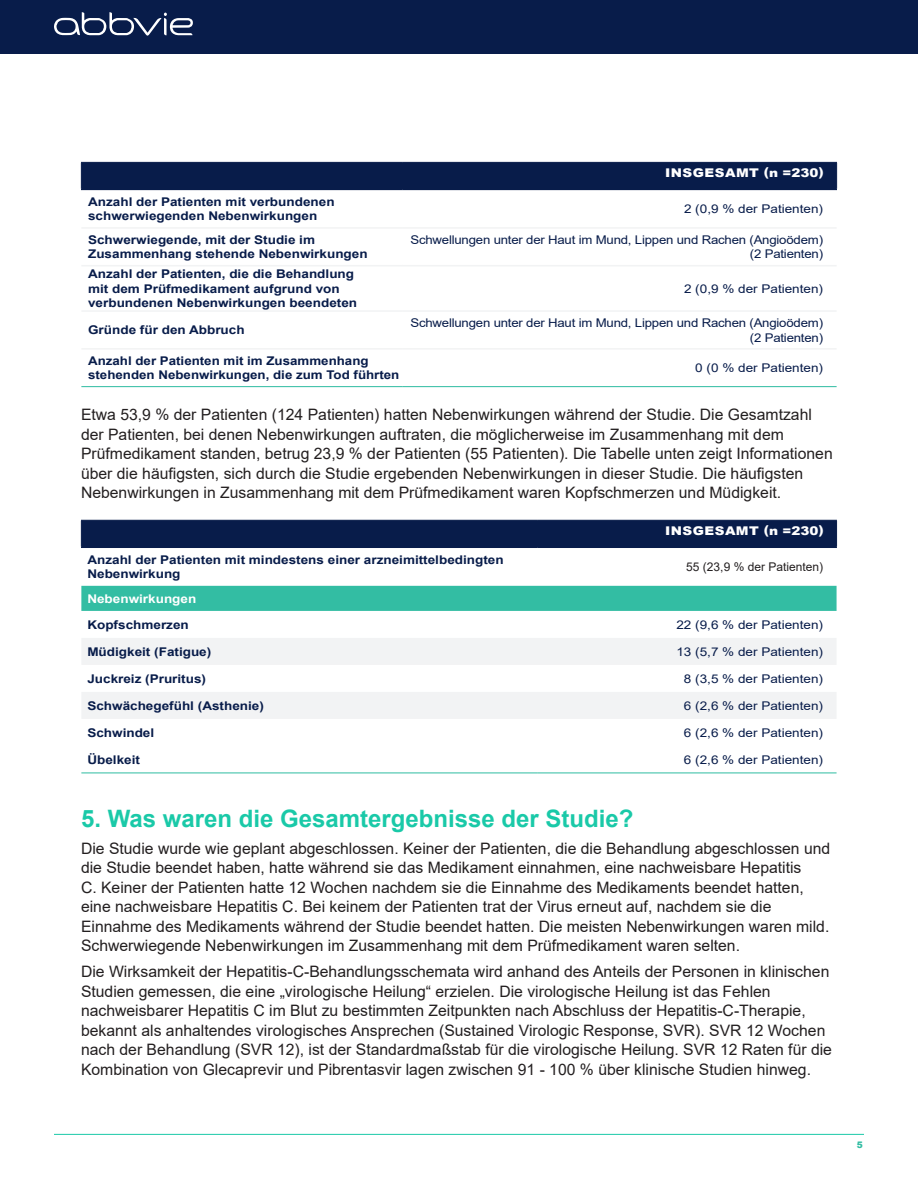
<style>
.page{position:relative;width:918px;height:1188px;background:#fff}
.page>*{position:absolute;margin:0;border:0;box-sizing:border-box;transform-origin:0 0}
.t1{font:700 24px "Arial";color:#1ac9a8}
.t2{font:15.75px/19.5px "Arial";color:#231f20}
.t3{font:700 12px/14.4px "Arial";color:#081c4a;scale:1.13 1}
.t4{font:12px "Arial";letter-spacing:-.015em;color:#081c4a;scale:1.13 1}
.t5{font:12px/14.4px "Arial";letter-spacing:-.015em;color:#081c4a;text-align:right;scale:1.1 1}
.t6{font:700 12px/14.4px "Arial";color:#081c4a;scale:1.11 1}
.t7{font:900 12px "Arial";letter-spacing:.035em;color:#fff;scale:1.13 1}
.t8{font:12px "Arial";color:#231f20}
.t9{font:700 12px "Arial";color:#fff;scale:1.13 1}
.t10{font:900 9px "Arial";color:#33bda3}
</style>
<div class="page">
<div style="left:81px;top:162px;width:756px;height:27px;background:#081c4a"></div>
<hr style="left:81px;top:189px;width:322px;height:1px;background:#081c4a">
<hr style="left:403px;top:189px;width:434px;height:1px;background:#081c4a">
<hr style="left:81px;top:227px;width:322px;height:2px;background:#f2f3f4">
<hr style="left:403px;top:227px;width:434px;height:2px;background:#f2f3f4">
<hr style="left:81px;top:265px;width:322px;height:1px;background:#f2f3f4">
<hr style="left:403px;top:265px;width:434px;height:1px;background:#f2f3f4">
<hr style="left:81px;top:310px;width:322px;height:2px;background:#f2f3f4">
<hr style="left:403px;top:310px;width:434px;height:2px;background:#f2f3f4">
<hr style="left:81px;top:348px;width:322px;height:2px;background:#f2f3f4">
<hr style="left:403px;top:348px;width:434px;height:2px;background:#f2f3f4">
<hr style="left:81px;top:386px;width:322px;height:1px;background:#2dbca1">
<hr style="left:403px;top:386px;width:434px;height:1px;background:#2dbca1">
<div style="left:81px;top:586px;width:756px;height:25px;background:#33bda3"></div>
<svg style="left:82px;top:638px;width:754px;height:81px;fill:#f2f3f4"></svg>
<div style="left:81px;top:520px;width:756px;height:27px;background:#081c4a"></div>
<hr style="left:81px;top:547px;width:457px;height:1px;background:#081c4a">
<hr style="left:538px;top:547px;width:299px;height:1px;background:#081c4a">
<hr style="left:81px;top:773px;width:457px;height:1px;background:#2dbca1">
<hr style="left:538px;top:773px;width:299px;height:1px;background:#2dbca1">
<hr style="left:54px;top:1134px;width:810px;height:1px;background:#1ac9a8">
<div style="left:0;top:0;width:918px;height:54px;background:#081c4a"></div>
<svg style="left:54px;top:12px;width:139px;height:24px"></svg>
<p class="t7" style="left:665px;top:164px;width:142px">INSGESAMT (n =230)</p>
<p class="t3" style="left:88px;top:195px;width:220px">Anzahl der Patienten mit verbundenen schwerwiegenden Nebenwirkungen</p>
<p class="t4" style="left:684px;top:201px;width:125px">2 (0,9 % der Patienten)</p>
<p class="t3" style="left:88px;top:233px;width:249px">Schwerwiegende, mit der Studie im<br>Zusammenhang stehende Nebenwirkungen</p>
<p class="t5" style="left:410px;top:233px;width:377px">Schwellungen unter der Haut im Mund, Lippen und Rachen (Angioödem) (2 Patienten)</p>
<p class="t3" style="left:88px;top:267px;width:240px">Anzahl der Patienten, die die Behandlung mit dem Prüfmedikament aufgrund von verbundenen Nebenwirkungen beendeten</p>
<p class="t4" style="left:684px;top:280px;width:125px">2 (0,9 % der Patienten)</p>
<p class="t3" style="left:88px;top:323px;width:140px">Gründe für den Abbruch</p>
<p class="t5" style="left:410px;top:316px;width:377px">Schwellungen unter der Haut im Mund, Lippen und Rachen (Angioödem) (2 Patienten)</p>
<p class="t6" style="left:88px;top:354px;width:282px">Anzahl der Patienten mit im Zusammenhang stehenden Nebenwirkungen, die zum Tod führten</p>
<p class="t4" style="left:695px;top:360px;width:115px">0 (0 % der Patienten)</p>
<p class="t2" style="left:81px;top:405px;width:753px">Etwa 53,9 % der Patienten (124 Patienten) hatten Nebenwirkungen während der Studie. Die Gesamtzahl der Patienten, bei denen Nebenwirkungen auftraten, die möglicherweise im Zusammenhang mit dem Prüfmedikament standen, betrug 23,9 % der Patienten (55 Patienten). Die Tabelle unten zeigt Informationen über die häufigsten, sich durch die Studie ergebenden Nebenwirkungen in dieser Studie. Die häufigsten Nebenwirkungen in Zusammenhang mit dem Prüfmedikament waren Kopfschmerzen und Müdigkeit.</p>
<p class="t7" style="left:665px;top:522px;width:142px">INSGESAMT (n =230)</p>
<p class="t3" style="left:87px;top:553px;width:370px">Anzahl der Patienten mit mindestens einer arzneimittelbedingten<br>Nebenwirkung</p>
<p class="t8" style="left:686px;top:559px;width:138px">55 (23,9 % der Patienten)</p>
<p class="t9" style="left:87px;top:590px;width:98px">Nebenwirkungen</p>
<p class="t3" style="left:87px;top:618px;width:91px">Kopfschmerzen</p>
<p class="t4" style="left:676px;top:616px;width:131px">22 (9,6 % der Patienten)</p>
<p class="t3" style="left:87px;top:645px;width:111px">Müdigkeit (Fatigue)</p>
<p class="t4" style="left:676px;top:643px;width:131px">13 (5,7 % der Patienten)</p>
<p class="t3" style="left:87px;top:672px;width:107px">Juckreiz (Pruritus)</p>
<p class="t4" style="left:684px;top:670px;width:125px">8 (3,5 % der Patienten)</p>
<p class="t3" style="left:87px;top:699px;width:158px">Schwächegefühl (Asthenie)</p>
<p class="t4" style="left:684px;top:697px;width:125px">6 (2,6 % der Patienten)</p>
<p class="t3" style="left:87px;top:726px;width:61px">Schwindel</p>
<p class="t4" style="left:684px;top:724px;width:125px">6 (2,6 % der Patienten)</p>
<p class="t3" style="left:87px;top:753px;width:48px">Übelkeit</p>
<p class="t4" style="left:684px;top:751px;width:125px">6 (2,6 % der Patienten)</p>
<h1 class="t1" style="left:81px;top:802px;width:554px">5. Was waren die Gesamtergebnisse der Studie?</h1>
<p class="t2" style="left:81px;top:838px;width:751px">Die Studie wurde wie geplant abgeschlossen. Keiner der Patienten, die die Behandlung abgeschlossen und die Studie beendet haben, hatte während sie das Medikament einnahmen, eine nachweisbare Hepatitis<br>C. Keiner der Patienten hatte 12 Wochen nachdem sie die Einnahme des Medikaments beendet hatten, eine nachweisbare Hepatitis C. Bei keinem der Patienten trat der Virus erneut auf, nachdem sie die Einnahme des Medikaments während der Studie beendet hatten. Die meisten Nebenwirkungen waren mild.<br>Schwerwiegende Nebenwirkungen im Zusammenhang mit dem Prüfmedikament waren selten.</p>
<p class="t2" style="left:81px;top:962px;width:753px">Die Wirksamkeit der Hepatitis-C-Behandlungsschemata wird anhand des Anteils der Personen in klinischen Studien gemessen, die eine „virologische Heilung“ erzielen. Die virologische Heilung ist das Fehlen nachweisbarer Hepatitis C im Blut zu bestimmten Zeitpunkten nach Abschluss der Hepatitis-C-Therapie, bekannt als anhaltendes virologisches Ansprechen (Sustained Virologic Response, SVR). SVR 12 Wochen nach der Behandlung (SVR 12), ist der Standardmaßstab für die virologische Heilung. SVR 12 Raten für die Kombination von Glecaprevir und Pibrentasvir lagen zwischen 91 - 100 % über klinische Studien hinweg.</p>
<p class="t10" style="left:857px;top:1139px;width:8px">5</p>
</div>
